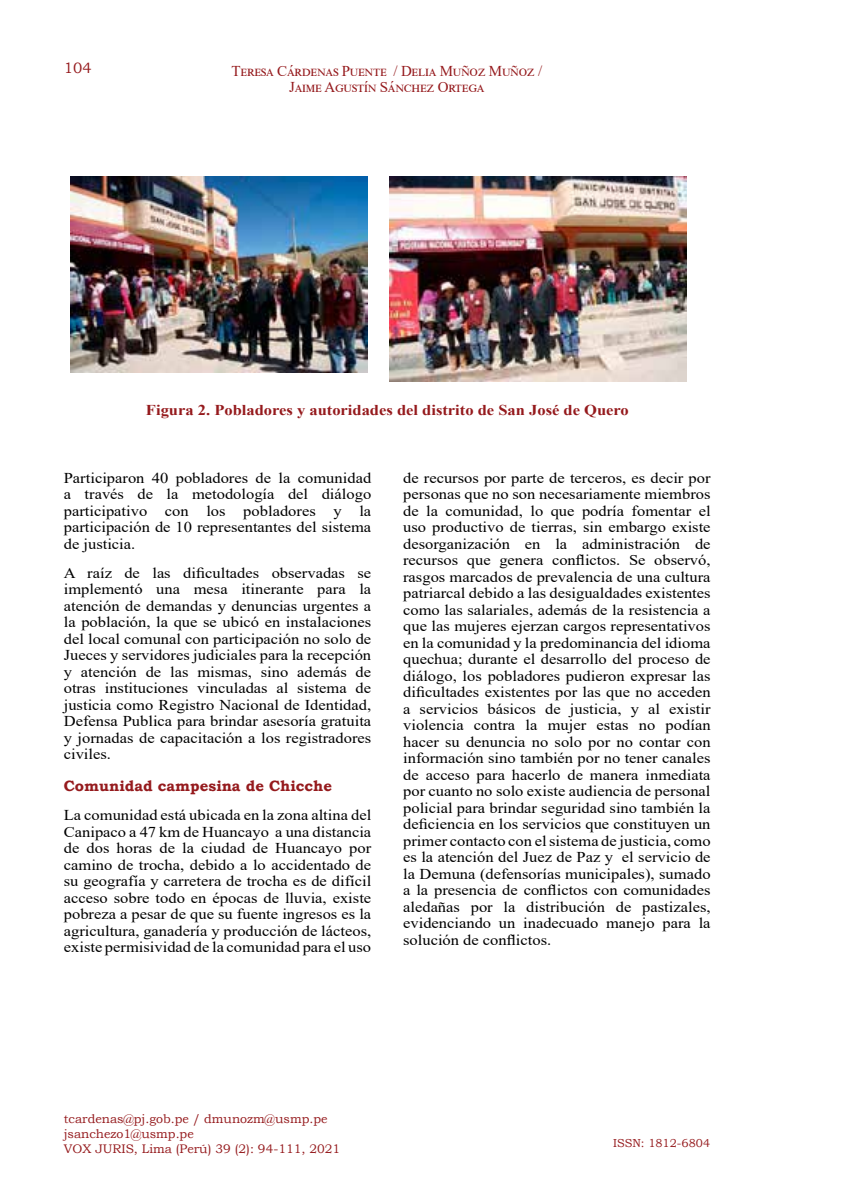
<style>
.page{position:relative;width:851px;height:1191px;background:#fff}
.page>*{position:absolute;margin:0;border:0;box-sizing:border-box;transform-origin:0 0}
.t1{font:15px/16.5px "Times New Roman";color:#000;text-align:justify;scale:1.1 1}
.t2{font:15px/15.8px "Times New Roman";letter-spacing:-.015em;color:#951a1d;text-align:center}
.t3{font:700 15px "Times New Roman";color:#951a1d;scale:1.1 1}
.t4{font:700 15px "Bookman Old Style";color:#951a1d}
.t5{font:15px "Bookman Old Style";color:#951a1d}
.t6{font:12.45px/15px "Bookman Old Style";color:#951a1d}
.t7{font:11.55px "Bookman Old Style";color:#951a1d}
</style>
<div class="page">
<img style="left:70px;top:176px;width:297px;height:196px">
<img style="left:389px;top:176px;width:297px;height:205px">
<p class="t5" style="left:64px;top:58px;width:29px">104</p>
<p class="t2" style="left:231px;top:63px;width:312px">Teresa Cárdenas Puente / Delia Muñoz Muñoz /<br>Jaime Agustín Sánchez Ortega</p>
<p class="t3" style="left:146px;top:399px;width:440px">Figura 2. Pobladores y autoridades del distrito de San José de Quero</p>
<p class="t1" style="left:64px;top:469px;width:281px">Participaron 40 pobladores de la comunidad a través de la metodología del diálogo participativo con los pobladores y la participación de 10 representantes del sistema de justicia.</p>
<p class="t1" style="left:64px;top:564px;width:281px">A raíz de las dificultades observadas se implementó una mesa itinerante para la atención de demandas y denuncias urgentes a la población, la que se ubicó en instalaciones del local comunal con participación no solo de Jueces y servidores judiciales para la recepción y atención de las mismas, sino además de otras instituciones vinculadas al sistema de justicia como Registro Nacional de Identidad, Defensa Publica para brindar asesoría gratuita y jornadas de capacitación a los registradores civiles.</p>
<p class="t4" style="left:64px;top:775px;width:270px">Comunidad campesina de Chicche</p>
<p class="t1" style="left:64px;top:806px;width:281px">La comunidad está ubicada en la zona altina del Canipaco a 47 km de Huancayo a una distancia de dos horas de la ciudad de Huancayo por camino de trocha, debido a lo accidentado de su geografía y carretera de trocha es de difícil acceso sobre todo en épocas de lluvia, existe pobreza a pesar de que su fuente ingresos es la agricultura, ganadería y producción de lácteos, existe permisividad de la comunidad para el uso</p>
<p class="t1" style="left:403px;top:469px;width:281px">de recursos por parte de terceros, es decir por personas que no son necesariamente miembros de la comunidad, lo que podría fomentar el uso productivo de tierras, sin embargo existe desorganización en la administración de recursos que genera conflictos. Se observó, rasgos marcados de prevalencia de una cultura patriarcal debido a las desigualdades existentes como las salariales, además de la resistencia a que las mujeres ejerzan cargos representativos en la comunidad y la predominancia del idioma quechua; durante el desarrollo del proceso de diálogo, los pobladores pudieron expresar las dificultades existentes por las que no acceden a servicios básicos de justicia, y al existir violencia contra la mujer estas no podían hacer su denuncia no solo por no contar con información sino también por no tener canales de acceso para hacerlo de manera inmediata por cuanto no solo existe audiencia de personal policial para brindar seguridad sino también la deficiencia en los servicios que constituyen un primer contacto con el sistema de justicia, como es la atención del Juez de Paz y el servicio de la Demuna (defensorías municipales), sumado a la presencia de conflictos con comunidades aledañas por la distribución de pastizales, evidenciando un inadecuado manejo para la solución de conflictos.</p>
<p class="t6" style="left:64px;top:1111px;width:278px">tcardenas@pj.gob.pe / dmunozm@usmp.pe jsanchezo1@usmp.pe<br>VOX JURIS, Lima (Perú) 39 (2): 94-111, 2021</p>
<p class="t7" style="left:613px;top:1135px;width:98px">ISSN: 1812-6804</p>
</div>
